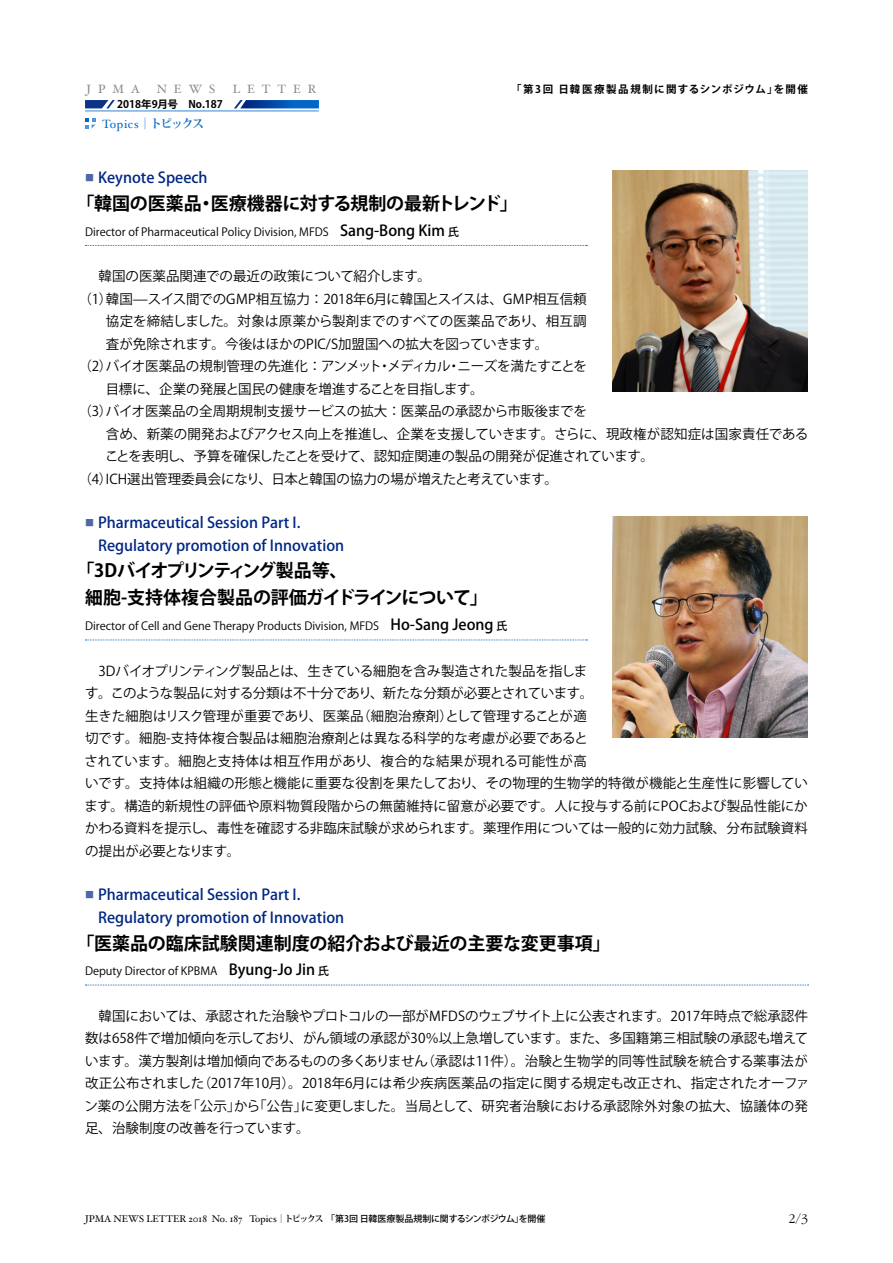
<style>
.page{position:relative;width:893px;height:1263px;background:#fff}
.page>*{position:absolute;margin:0;border:0;box-sizing:border-box;transform-origin:0 0}
.t1{font:700 18px "Koz Go Pr 6 N";letter-spacing:-.01em;color:#000}
.t2{font:700 18px/27px "Koz Go Pr 6 N";letter-spacing:-.045em;color:#000}
.t3{font:500 15px/22.5px "Koz Go Pr 6 N";color:#002782}
.t4{font:300 13.8px "Garamond";color:#000}
.t5{font:13.5px/22.5px "Koz Go Pr 6 N";color:#000}
.t6{font:13.5px "Koz Go Pr 6 N";letter-spacing:-.02em;color:#000}
.t7{font:12px "Hoefler Text";letter-spacing:.58em;color:#898989}
.t8{font:12px "Hoefler Text";letter-spacing:.05em;color:#0266c8}
.t9{font:11.25px "Koz Go Pr 6 N";color:#000}
.t10{font:700 10.5px "Koz Go Pr 6 N";letter-spacing:.13em;color:#000}
.t11{font:700 10.5px "Koz Go Pr 6 N";color:#000}
.t12{font:9.75px "Hoefler Text";color:#000}
.s1{font-family:"Koz Min Pr 6 N";font-weight:700}
.s2{font-size:9px;color:#4d68a8}
.s3{font-weight:500;font-size:15px}
.s4{font-weight:500}
.s5{font-family:"Koz Min Pro";font-size:9px}
.s6{font-family:"Koz Min Pro";font-weight:700;font-size:9px}
.s7{font-family:"Koz Go Pr 6 N";font-weight:500;font-size:9px}
</style>
<div class="page">
<svg style="left:85px;top:100px;width:30px;height:8px"></svg>
<svg style="left:234px;top:100px;width:85px;height:8px"></svg>
<hr style="left:85px;top:111px;width:234px;height:1px;background:#3585d3">
<svg style="left:85px;top:245px;width:502px;height:1px"></svg>
<svg style="left:85px;top:640px;width:502px;height:1px"></svg>
<svg style="left:85px;top:985px;width:723px;height:1px"></svg>
<img style="left:612px;top:170px;width:196px;height:221px">
<img style="left:612px;top:517px;width:196px;height:221px">
<svg style="left:85px;top:118px;width:11px;height:10px"></svg>
<p class="t7" style="left:87px;top:82px;width:55px">JPMA</p>
<p class="t7" style="left:157px;top:82px;width:60px">NEWS</p>
<p class="t7" style="left:233px;top:82px;width:85px">LETTER</p>
<p class="t11" style="left:117px;top:99px;width:107px">2018年9月号　No.187</p>
<p class="t8" style="left:102px;top:116px;width:104px">Topics<span class="s1">｜トピックス</span></p>
<p class="t10" style="left:511px;top:84px;width:298px">「第3回日韓医療製品規制に関するシンポジウム」を開催</p>
<p class="t3" style="left:85px;top:167px;width:124px"><span class="s2">■</span> Keynote Speech</p>
<h1 class="t1" style="left:76px;top:193px;width:443px">「韓国の医薬品・医療機器に対する規制の最新トレンド」</h1>
<p class="t9" style="left:85px;top:225px;width:375px">Director of Pharmaceutical Policy Division, MFDS　<span class="s3">Sang-Bong Kim</span> <span class="s4">氏</span></p>
<p class="t5" style="left:85px;top:265px;width:348px">　韓国の医薬品関連での最近の政策について紹介します。</p>
<p class="t5" style="left:79px;top:288px;width:510px">（1）韓国—スイス間でのGMP相互協力：2018年6月に韓国とスイスは、GMP相互信頼</p>
<p class="t5" style="left:106px;top:310px;width:482px">協定を締結しました。対象は原薬から製剤までのすべての医薬品であり、相互調</p>
<p class="t5" style="left:106px;top:333px;width:444px">査が免除されます。今後はほかのPIC/S加盟国への拡大を図っていきます。</p>
<p class="t5" style="left:79px;top:355px;width:510px">（2）バイオ医薬品の規制管理の先進化：アンメット・メディカル・ニーズを満たすことを</p>
<p class="t6" style="left:106px;top:381px;width:380px">目標に、企業の発展と国民の健康を増進することを目指します。</p>
<p class="t5" style="left:79px;top:400px;width:510px">（3）バイオ医薬品の全周期規制支援サービスの拡大：医薬品の承認から市販後までを</p>
<p class="t5" style="left:106px;top:423px;width:704px">含め、新薬の開発およびアクセス向上を推進し、企業を支援していきます。さらに、現政権が認知症は国家責任である</p>
<p class="t6" style="left:105px;top:448px;width:550px">ことを表明し、予算を確保したことを受けて、認知症関連の製品の開発が促進されています。</p>
<p class="t5" style="left:79px;top:468px;width:481px">（4）ICH選出管理委員会になり、日本と韓国の協力の場が増えたと考えています。</p>
<p class="t3" style="left:98px;top:512px;width:248px;text-indent:-13px"><span class="s2">■</span> Pharmaceutical Session Part I.<br>Regulatory promotion of Innovation</p>
<h1 class="t2" style="left:85px;top:558px;width:404px;text-indent:-9px">「3Dバイオプリンティング製品等、<br>細胞-支持体複合製品の評価ガイドラインについて」</h1>
<p class="t9" style="left:85px;top:620px;width:424px">Director of Cell and Gene Therapy Products Division, MFDS　<span class="s3">Ho-Sang Jeong</span> <span class="s4">氏</span></p>
<p class="t5" style="left:84px;top:660px;width:725px">　3Dバイオプリンティング製品とは、生きている細胞を含み製造された製品を指しま<br>す。このような製品に対する分類は不十分であり、新たな分類が必要とされています。<br>生きた細胞はリスク管理が重要であり、医薬品（細胞治療剤）として管理することが適<br>切です。細胞-支持体複合製品は細胞治療剤とは異なる科学的な考慮が必要であると<br>されています。細胞と支持体は相互作用があり、複合的な結果が現れる可能性が高<br>いです。支持体は組織の形態と機能に重要な役割を果たしており、その物理的生物学的特徴が機能と生産性に影響しています。構造的新規性の評価や原料物質段階からの無菌維持に留意が必要です。人に投与する前にPOCおよび製品性能にかかわる資料を提示し、毒性を確認する非臨床試験が求められます。薬理作用については一般的に効力試験、分布試験資料の提出が必要となります。</p>
<p class="t3" style="left:98px;top:884px;width:248px;text-indent:-13px"><span class="s2">■</span> Pharmaceutical Session Part I.<br>Regulatory promotion of Innovation</p>
<h1 class="t1" style="left:76px;top:933px;width:535px">「医薬品の臨床試験関連制度の紹介および最近の主要な変更事項」</h1>
<p class="t9" style="left:85px;top:965px;width:245px">Deputy Director of KPBMA　<span class="s3">Byung-Jo Jin</span> <span class="s4">氏</span></p>
<p class="t5" style="left:84px;top:1005px;width:726px;text-align:justify">　韓国においては、承認された治験やプロトコルの一部がMFDSのウェブサイト上に公表されます。2017年時点で総承認件数は658件で増加傾向を示しており、がん領域の承認が30％以上急増しています。また、多国籍第三相試験の承認も増えています。漢方製剤は増加傾向であるものの多くありません（承認は11件）。治験と生物学的同等性試験を統合する薬事法が改正公布されました（2017年10月）。2018年6月には希少疾病医薬品の指定に関する規定も改正され、指定されたオーファン薬の公開方法を「公示」から「公告」に変更しました。当局として、研究者治験における承認除外対象の拡大、協議体の発足、治験制度の改善を行っています。</p>
<p class="t12" style="left:85px;top:1213px;width:462px">JPMA NEWS LETTER 2018 No. 187 Topics<span class="s5">｜</span><span class="s6">トピックス</span> <span class="s7">「第3回 日韓医療製品規制に関するシンポジウム」を開催</span></p>
<p class="t4" style="left:789px;top:1211px;width:21px">2/3</p>
</div>
